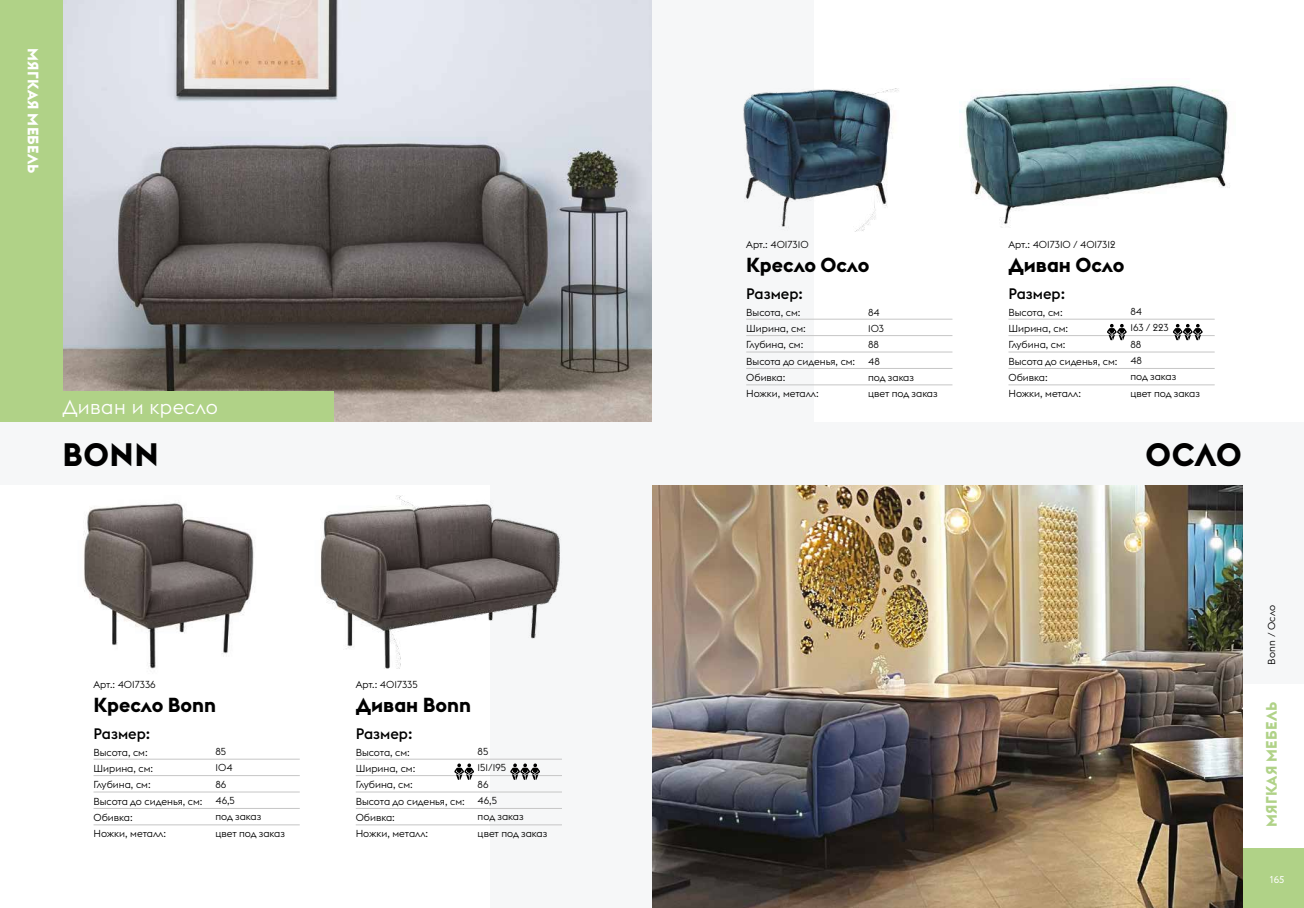
<style>
.page{position:relative;width:1304px;height:908px;background:#fff}
.page>*{position:absolute;margin:0;border:0;box-sizing:border-box;transform-origin:0 0}
.t1{font:700 32px "Euclid Flex";letter-spacing:.02em;color:#000}
.t2{font:700 20px "Euclid Flex";color:#000}
.t3{font:300 20px "Euclid Flex";letter-spacing:.02em;color:#fff}
.t4{font:500 15px "Euclid Flex";color:#000}
.t5{font:700 15px "Euclid Flex";letter-spacing:.02em;color:#fff}
.t6{font:700 15px "Euclid Flex";letter-spacing:.02em;color:#b0d287}
.t7{font:300 10px/16.3px "Euclid Flex";color:#000}
.t8{font:300 10px "Euclid Flex";letter-spacing:.02em;color:#000}
.t9{font:10px "Circe";color:#fff}
</style>
<div class="page">
<div style="left:683px;top:848px;width:621px;height:59px;background:#b0d287"></div>
<div style="left:652px;top:0;width:162px;height:907px;background:#f6f7f8"></div>
<div style="left:491px;top:0;width:161px;height:907px;background:#f6f7f8"></div>
<div style="left:1242px;top:422px;width:62px;height:261px;background:#f6f7f8"></div>
<img style="left:62px;top:0;width:590px;height:422px">
<div style="left:0;top:0;width:62px;height:459px;background:#b0d287"></div>
<div style="left:20px;top:391px;width:314px;height:31px;background:#b0d287"></div>
<div style="left:0;top:422px;width:670px;height:63px;background:#f6f7f8"></div>
<hr style="left:94px;top:758px;width:206px;height:1px;background:#c6c6c6">
<hr style="left:94px;top:775px;width:206px;height:1px;background:#c6c6c6">
<hr style="left:94px;top:791px;width:206px;height:1px;background:#c6c6c6">
<hr style="left:94px;top:807px;width:206px;height:1px;background:#c6c6c6">
<hr style="left:94px;top:824px;width:206px;height:1px;background:#c6c6c6">
<hr style="left:356px;top:758px;width:206px;height:1px;background:#c6c6c6">
<hr style="left:356px;top:775px;width:206px;height:1px;background:#c6c6c6">
<hr style="left:356px;top:791px;width:206px;height:1px;background:#c6c6c6">
<hr style="left:356px;top:807px;width:206px;height:1px;background:#c6c6c6">
<hr style="left:356px;top:824px;width:206px;height:1px;background:#c6c6c6">
<svg style="left:454px;top:763px;width:20px;height:16px"></svg>
<svg style="left:510px;top:763px;width:30px;height:16px"></svg>
<img style="left:83px;top:502px;width:171px;height:167px">
<img style="left:959px;top:81px;width:271px;height:146px">
<img style="left:652px;top:485px;width:590px;height:422px">
<div style="left:652px;top:422px;width:652px;height:62px;background:#f6f7f8"></div>
<hr style="left:746px;top:319px;width:206px;height:1px;background:#c6c6c6">
<hr style="left:746px;top:335px;width:206px;height:1px;background:#c6c6c6">
<hr style="left:746px;top:351px;width:206px;height:1px;background:#c6c6c6">
<hr style="left:746px;top:368px;width:206px;height:1px;background:#c6c6c6">
<hr style="left:746px;top:384px;width:206px;height:1px;background:#c6c6c6">
<hr style="left:1008px;top:319px;width:207px;height:1px;background:#c6c6c6">
<hr style="left:1008px;top:335px;width:207px;height:1px;background:#c6c6c6">
<hr style="left:1008px;top:351px;width:207px;height:1px;background:#c6c6c6">
<hr style="left:1008px;top:368px;width:207px;height:1px;background:#c6c6c6">
<hr style="left:1008px;top:384px;width:207px;height:1px;background:#c6c6c6">
<img style="left:743px;top:88px;width:156px;height:144px">
<svg style="left:1107px;top:324px;width:20px;height:16px"></svg>
<svg style="left:1173px;top:324px;width:30px;height:16px"></svg>
<img style="left:320px;top:495px;width:240px;height:173px">
<h3 class="t5" style="left:42px;top:48px;width:127px;rotate:90deg">МЯГКАЯ МЕБЕЛЬ</h3>
<h2 class="t3" style="left:62px;top:395px;width:157px">Диван и кресло</h2>
<h1 class="t1" style="left:62px;top:436px;width:98px">BONN</h1>
<p class="t7" style="left:94px;top:676px;width:64px">Арт.: 4017336</p>
<h2 class="t2" style="left:94px;top:693px;width:124px">Кресло Bonn</h2>
<h3 class="t4" style="left:94px;top:725px;width:58px">Размер:</h3>
<p class="t7" style="left:94px;top:743px;width:111px">Высота, см:<br>Ширина, см:<br>Глубина, см:<br>Высота до сиденья, см:<br>Обивка:<br>Ножки, металл:</p>
<p class="t7" style="left:215px;top:743px;width:71px">85<br>104<br>86<br>46,5<br>под заказ цвет под заказ</p>
<p class="t7" style="left:356px;top:676px;width:63px">Арт.: 4017335</p>
<h2 class="t2" style="left:356px;top:693px;width:117px">Диван Bonn</h2>
<h3 class="t4" style="left:356px;top:725px;width:58px">Размер:</h3>
<p class="t7" style="left:356px;top:743px;width:111px">Высота, см:<br>Ширина, см:<br>Глубина, см:<br>Высота до сиденья, см:<br>Обивка:<br>Ножки, металл:</p>
<p class="t7" style="left:478px;top:743px;width:71px">85<br>151/195<br>86<br>46,5<br>под заказ цвет под заказ</p>
<p class="t7" style="left:746px;top:236px;width:64px">Арт.: 4017310</p>
<h2 class="t2" style="left:746px;top:253px;width:125px">Кресло Осло</h2>
<h3 class="t4" style="left:746px;top:285px;width:58px">Размер:</h3>
<p class="t7" style="left:746px;top:304px;width:111px">Высота, см:<br>Ширина, см:<br>Глубина, см:<br>Высота до сиденья, см:<br>Обивка:<br>Ножки, металл:</p>
<p class="t7" style="left:868px;top:304px;width:71px">84<br>103<br>88<br>48<br>под заказ цвет под заказ</p>
<p class="t7" style="left:1008px;top:236px;width:108px">Арт.: 4017310 / 4017312</p>
<h2 class="t2" style="left:1008px;top:253px;width:117px">Диван Осло</h2>
<h3 class="t4" style="left:1008px;top:285px;width:58px">Размер:</h3>
<p class="t7" style="left:1008px;top:304px;width:111px">Высота, см:<br>Ширина, см:<br>Глубина, см:<br>Высота до сиденья, см:<br>Обивка:<br>Ножки, металл:</p>
<p class="t7" style="left:1130px;top:303px;width:71px">84<br>163 / 223<br>88<br>48<br>под заказ цвет под заказ</p>
<h1 class="t1" style="left:1145px;top:435px;width:98px">ОСЛО</h1>
<p class="t8" style="left:1266px;top:664px;width:61px;rotate:-90deg">Bonn / Осло</p>
<h3 class="t6" style="left:1263px;top:826px;width:127px;rotate:-90deg">МЯГКАЯ МЕБЕЛЬ</h3>
<p class="t9" style="left:1270px;top:872px;width:16px">165</p>
</div>
